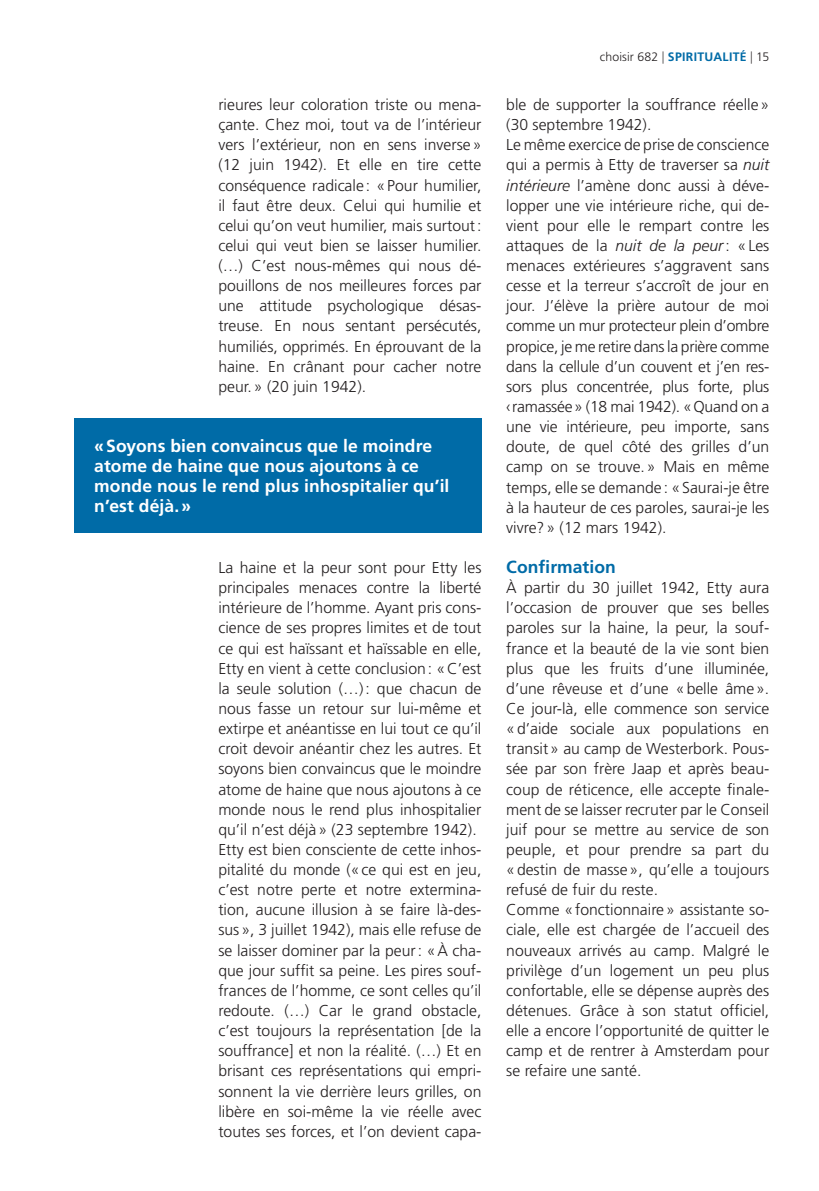
<style>
.page{position:relative;width:819px;height:1191px;background:#fff}
.page>*{position:absolute;margin:0;border:0;box-sizing:border-box;transform-origin:0 0}
.accroche{font:700 17.5px/20.1px "Frutiger";letter-spacing:.005em;color:#fff}
.sous-titre{font:700 17.5px "Frutiger";letter-spacing:.005em;color:#006ba7}
.texte_de_base{font:300 15.75px/20.1px "Frutiger";color:#231f20;text-align:justify}
.t1{font:300 12.25px "Frutiger";letter-spacing:.01em;color:#231f20}
.s1{font-family:"Helvetica Neue"}
.s2{font-weight:700;color:#006ba7}
.s3{font-style:italic}
</style>
<div class="page">
<div style="left:74px;top:418px;width:407px;height:115px;background:#006ba7"></div>
<p class="texte_de_base" style="left:218px;top:94px;width:264px">rieures leur coloration triste ou mena&shy;çante. Chez moi, tout va de l’intérieur vers l’extérieur, non en sens inverse» (12 juin 1942). Et elle en tire cette conséquence radicale: «Pour humilier, il faut être deux. Celui qui humilie et celui qu’on veut humilier, mais surtout: celui qui veut bien se laisser humilier. (…) C’est nous-mêmes qui nous dé&shy;pouillons de nos meilleures forces par une attitude psychologique désas&shy;treuse. En nous sentant persécutés, humiliés, opprimés. En éprouvant de la haine. En crânant pour cacher notre peur.» (20 juin 1942).</p>
<p class="accroche" style="left:94px;top:436px;width:356px">«Soyons bien convaincus que le moindre atome de haine que nous ajoutons à ce monde nous le rend plus inhospitalier qu’il n’est déjà.»</p>
<p class="texte_de_base" style="left:218px;top:557px;width:264px">La haine et la peur sont pour Etty les principales menaces contre la liberté intérieure de l’homme. Ayant pris cons&shy;cience de ses propres limites et de tout ce qui est haïssant et haïssable en elle, Etty en vient à cette conclusion: «C’est la seule solution (…): que chacun de nous fasse un retour sur lui-même et extirpe et anéantisse en lui tout ce qu’il croit devoir anéantir chez les autres. Et soyons bien convaincus que le moindre atome de haine que nous ajoutons à ce monde nous le rend plus inhospitalier qu’il n’est déjà» (23 septembre 1942).</p>
<p class="texte_de_base" style="left:218px;top:839px;width:264px">Etty est bien consciente de cette inhos&shy;pitalité du monde («ce qui est en jeu, c’est notre perte et notre extermina&shy;tion, aucune illusion à se faire là-des&shy;sus», 3 juillet 1942), mais elle refuse de se laisser dominer par la peur: «À cha&shy;que jour suffit sa peine. Les pires souf&shy;frances de l’homme, ce sont celles qu’il redoute. (…) Car le grand obstacle, c’est toujours la représentation [de la souffrance] et non la réalité. (…) Et en brisant ces représentations qui empri&shy;sonnent la vie derrière leurs grilles, on libère en soi-même la vie réelle avec toutes ses forces, et l’on devient capa-</p>
<p class="t1" style="left:600px;top:50px;width:171px">choisir 682 <span class="s1">|</span> <span class="s2">SPIRITUALITÉ</span> <span class="s1">|</span> 15</p>
<p class="texte_de_base" style="left:506px;top:94px;width:264px">ble de supporter la souffrance réelle» (30 septembre 1942).</p>
<p class="texte_de_base" style="left:506px;top:135px;width:264px">Le même exercice de prise de conscience qui a permis à Etty de traverser sa <span class="s3">nuit intérieure</span> l’amène donc aussi à déve&shy;lopper une vie intérieure riche, qui de&shy;vient pour elle le rempart contre les attaques de la <span class="s3">nuit de la peur</span>: «Les menaces extérieures s’aggravent sans cesse et la terreur s’accroît de jour en jour. J’élève la prière autour de moi comme un mur protecteur plein d’ombre propice, je me retire dans la prière comme dans la cellule d’un couvent et j’en res&shy;sors plus concentrée, plus forte, plus ‹ramassée» (18 mai 1942). «Quand on a une vie intérieure, peu importe, sans doute, de quel côté des grilles d’un camp on se trouve.» Mais en même temps, elle se demande : «Saurai-je être à la hauteur de ces paroles, saurai-je les vivre?» (12 mars 1942).</p>
<p class="sous-titre" style="left:506px;top:556px;width:111px">Confirmation</p>
<p class="texte_de_base" style="left:506px;top:577px;width:264px">À partir du 30 juillet 1942, Etty aura l’occasion de prouver que ses belles paroles sur la haine, la peur, la souf&shy;france et la beauté de la vie sont bien plus que les fruits d’une illuminée, d’une rêveuse et d’une «belle âme».<br>Ce jour-là, elle commence son service «d’aide sociale aux populations en transit» au camp de Westerbork. Pous&shy;sée par son frère Jaap et après beau&shy;coup de réticence, elle accepte finale&shy;ment de se laisser recruter par le Conseil juif pour se mettre au service de son peuple, et pour prendre sa part du «destin de masse», qu’elle a toujours refusé de fuir du reste.</p>
<p class="texte_de_base" style="left:506px;top:899px;width:264px">Comme «fonctionnaire» assistante so&shy;ciale, elle est chargée de l’accueil des nouveaux arrivés au camp. Malgré le privilège d’un logement un peu plus confortable, elle se dépense auprès des détenues. Grâce à son statut officiel, elle a encore l’opportunité de quitter le camp et de rentrer à Amsterdam pour se refaire une santé.</p>
</div>
